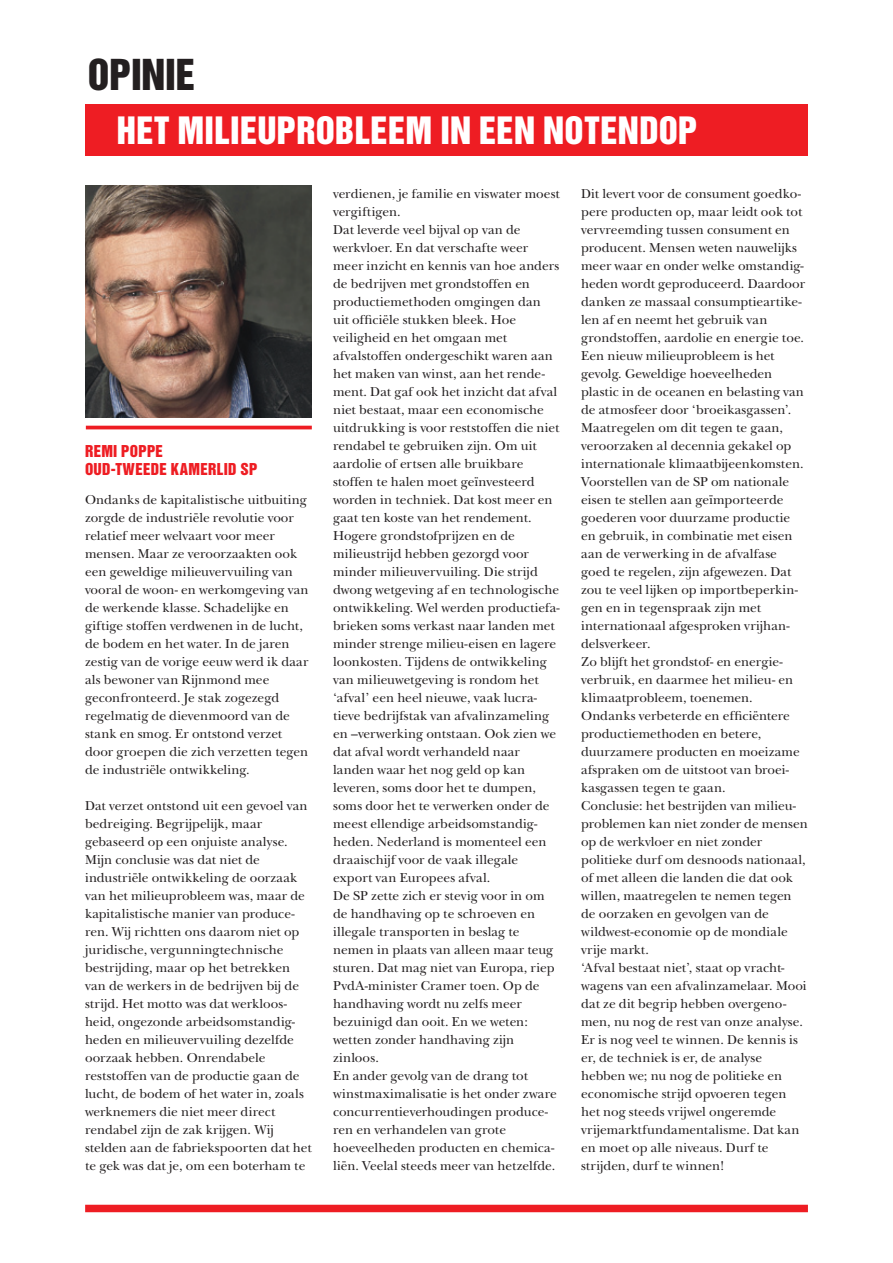
<style>
.page{position:relative;width:893px;height:1263px;background:#fff}
.page>*{position:absolute;margin:0;border:0;box-sizing:border-box;transform-origin:0 0}
.t1{font:39px "Helvetica Inserat LT Std";letter-spacing:-.005em;color:#231f20}
.t2{font:34.5px "Helvetica Inserat LT Std";letter-spacing:.005em;color:#fff}
.t3{font:15px/18px "Helvetica Inserat LT Std";letter-spacing:.015em;color:#ee1d23}
.t4{font:13.5px/18px "New Baskerville Std";color:#231f20}
</style>
<div class="page">
<div style="left:85px;top:104px;width:723px;height:52px;background:#ee1d23"></div>
<div style="left:85px;top:1205px;width:723px;height:7px;background:#ee1d23"></div>
<hr style="left:86px;top:426px;width:226px;height:3px;background:#ee1d23">
<img style="left:85px;top:186px;width:227px;height:231px">
<h1 class="t1" style="left:88px;top:51px;width:109px">OPINIE</h1>
<h2 class="t2" style="left:117px;top:110px;width:582px">HET MILIEUPROBLEEM IN EEN NOTENDOP</h2>
<p class="t3" style="left:85px;top:442px;width:80px">REMI POPPE<br>OUD-TWEEDE</p>
<p class="t3" style="left:171px;top:460px;width:27px">KAMERLID</p>
<p class="t3" style="left:240px;top:460px;width:9px">SP</p>
<p class="t4" style="left:85px;top:491px;width:225px">Ondanks de kapitalistische uitbuiting zorgde de industriële revolutie voor relatief meer welvaart voor meer mensen. Maar ze veroorzaakten ook een geweldige milieuvervuiling van vooral de woon- en werkomgeving van de werkende klasse. Schadelijke en giftige stoffen verdwenen in de lucht, de bodem en het water. In de jaren zestig van de vorige eeuw werd ik daar als bewoner van Rijnmond mee geconfronteerd. Je stak zogezegd regelmatig de dievenmoord van de stank en smog. Er ontstond verzet door groepen die zich verzetten tegen de industriële ontwikkeling.</p>
<p class="t4" style="left:85px;top:797px;width:228px">Dat verzet ontstond uit een gevoel van bedreiging. Begrijpelijk, maar gebaseerd op een onjuiste analyse.<br>Mijn conclusie was dat niet de industriële ontwikkeling de oorzaak van het milieuprobleem was, maar de kapitalistische manier van produce&shy;ren. Wij richtten ons daarom niet op juridische, vergunningtechnische bestrijding, maar op het betrekken van de werkers in de bedrijven bij de strijd. Het motto was dat werkloos&shy;heid, ongezonde arbeidsomstandig&shy;heden en milieuvervuiling dezelfde oorzaak hebben. Onrendabele reststoffen van de productie gaan de lucht, de bodem of het water in, zoals werknemers die niet meer direct rendabel zijn de zak krijgen. Wij stelden aan de fabriekspoorten dat het te gek was dat je, om een boterham te</p>
<p class="t4" style="left:333px;top:185px;width:228px">verdienen, je familie en viswater moest vergiftigen.<br>Dat leverde veel bijval op van de werkvloer. En dat verschafte weer meer inzicht en kennis van hoe anders de bedrijven met grondstoffen en productiemethoden omgingen dan uit officiële stukken bleek. Hoe veiligheid en het omgaan met afvalstoffen ondergeschikt waren aan het maken van winst, aan het rende&shy;ment. Dat gaf ook het inzicht dat afval niet bestaat, maar een economische uitdrukking is voor reststoffen die niet rendabel te gebruiken zijn. Om uit aardolie of ertsen alle bruikbare stoffen te halen moet geïnvesteerd worden in techniek. Dat kost meer en gaat ten koste van het rendement.<br>Hogere grondstofprijzen en de milieustrijd hebben gezorgd voor minder milieuvervuiling. Die strijd dwong wetgeving af en technologische ontwikkeling. Wel werden productiefa&shy;brieken soms verkast naar landen met minder strenge milieu-eisen en lagere loonkosten. Tijdens de ontwikkeling van milieuwetgeving is rondom het ‘afval’ een heel nieuwe, vaak lucra&shy;tieve bedrijfstak van afvalinzameling en –verwerking ontstaan. Ook zien we dat afval wordt verhandeld naar landen waar het nog geld op kan leveren, soms door het te dumpen, soms door het te verwerken onder de meest ellendige arbeidsomstandig&shy;heden. Nederland is momenteel een draaischijf voor de vaak illegale export van Europees afval.<br>De SP zette zich er stevig voor in om de handhaving op te schroeven en illegale transporten in beslag te nemen in plaats van alleen maar teug sturen. Dat mag niet van Europa, riep PvdA-minister Cramer toen. Op de handhaving wordt nu zelfs meer bezuinigd dan ooit. En we weten: wetten zonder handhaving zijn zinloos.<br>En ander gevolg van de drang tot winstmaximalisatie is het onder zware concurrentieverhoudingen produce&shy;ren en verhandelen van grote hoeveelheden producten en chemica&shy;liën. Veelal steeds meer van hetzelfde.</p>
<p class="t4" style="left:581px;top:184px;width:228px">Dit levert voor de consument goedko&shy;pere producten op, maar leidt ook tot vervreemding tussen consument en producent. Mensen weten nauwelijks meer waar en onder welke omstandig&shy;heden wordt geproduceerd. Daardoor danken ze massaal consumptieartike&shy;len af en neemt het gebruik van grondstoffen, aardolie en energie toe.<br>Een nieuw milieuprobleem is het gevolg. Geweldige hoeveelheden plastic in de oceanen en belasting van de atmosfeer door ‘broeikasgassen’.<br>Maatregelen om dit tegen te gaan, veroorzaken al decennia gekakel op internationale klimaatbijeenkomsten.<br>Voorstellen van de SP om nationale eisen te stellen aan geïmporteerde goederen voor duurzame productie en gebruik, in combinatie met eisen aan de verwerking in de afvalfase goed te regelen, zijn afgewezen. Dat zou te veel lijken op importbeperkin&shy;gen en in tegenspraak zijn met internationaal afgesproken vrijhan&shy;delsverkeer.<br>Zo blijft het grondstof- en energie&shy;verbruik, en daarmee het milieu- en klimaatprobleem, toenemen.<br>Ondanks verbeterde en efficiëntere productiemethoden en betere, duurzamere producten en moeizame afspraken om de uitstoot van broei&shy;kasgassen tegen te gaan.<br>Conclusie: het bestrijden van milieu&shy;problemen kan niet zonder de mensen op de werkvloer en niet zonder politieke durf om desnoods nationaal, of met alleen die landen die dat ook willen, maatregelen te nemen tegen de oorzaken en gevolgen van de wildwest-economie op de mondiale vrije markt.<br>‘Afval bestaat niet’, staat op vracht&shy;wagens van een afvalinzamelaar. Mooi dat ze dit begrip hebben overgeno&shy;men, nu nog de rest van onze analyse.<br>Er is nog veel te winnen. De kennis is er, de techniek is er, de analyse hebben we; nu nog de politieke en economische strijd opvoeren tegen het nog steeds vrijwel ongeremde vrijemarktfundamentalisme. Dat kan en moet op alle niveaus. Durf te strijden, durf te winnen!</p>
</div>
